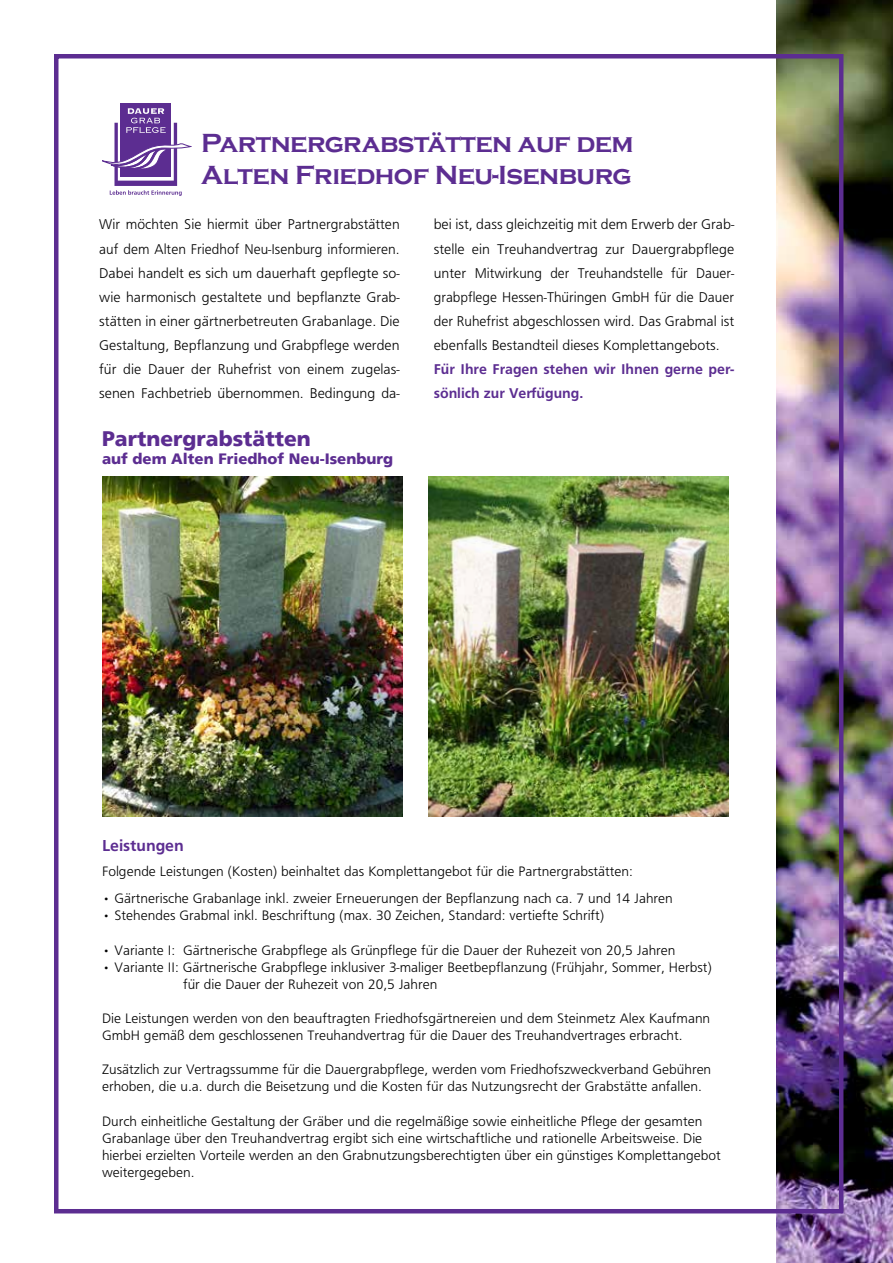
<style>
.page{position:relative;width:893px;height:1263px;background:#fff}
.page>*{position:absolute;margin:0;border:0;box-sizing:border-box;transform-origin:0 0}
.t1{font:700 27px/32.4px "Copperplate Gothic";letter-spacing:-.02em;color:#5c2d91}
.t2{font:900 21px "Frutiger LT";color:#5c2d91}
.t3{font:700 16.5px "Frutiger";color:#5c2d91}
.t4{font:900 15px "Frutiger LT";color:#5c2d91}
.t5{font:14.7px/24px "Frutiger";color:#000;text-align:justify}
.t6{font:700 14.7px/24px "Frutiger";color:#5c2d91}
.t7{font:14.25px/17.1px "Frutiger";color:#000}
</style>
<div class="page">
<img style="left:776px;top:0;width:117px;height:1263px">
<div style="left:54px;top:54px;width:789px;height:1159px;border:4px solid #5c2d91"></div>
<img style="left:102px;top:476px;width:301px;height:340px">
<div style="left:121px;top:103px;width:50px;height:73px;background:#5c2d91"></div>
<svg style="left:102px;top:108px;width:89px;height:88px"></svg>
<img style="left:428px;top:476px;width:301px;height:340px">
<h1 class="t1" style="left:201px;top:127px;width:434px">Partnergrabstätten auf dem<br>Alten Friedhof Neu-Isenburg</h1>
<p class="t5" style="left:99px;top:212px;width:302px">Wir möchten Sie hiermit über Partnergrabstätten auf dem Alten Friedhof Neu-Isenburg informieren.<br>Dabei handelt es sich um dauerhaft gepflegte so&shy;wie harmonisch gestaltete und bepflanzte Grab&shy;stätten in einer gärtnerbetreuten Grabanlage. Die Gestaltung, Bepflanzung und Grabpflege werden für die Dauer der Ruhefrist von einem zugelas&shy;senen Fachbetrieb übernommen. Bedingung da-</p>
<p class="t5" style="left:434px;top:212px;width:302px">bei ist, dass gleichzeitig mit dem Erwerb der Grab&shy;stelle ein Treuhandvertrag zur Dauergrabpflege unter Mitwirkung der Treuhandstelle für Dauer&shy;grabpflege Hessen-Thüringen GmbH für die Dauer der Ruhefrist abgeschlossen wird. Das Grabmal ist ebenfalls Bestandteil dieses Komplettangebots.</p>
<p class="t6" style="left:434px;top:356px;width:302px">Für Ihre Fragen stehen wir Ihnen gerne per&shy;sönlich zur Verfügung.</p>
<h2 class="t2" style="left:102px;top:426px;width:210px">Partnergrabstätten</h2>
<p class="t4" style="left:102px;top:450px;width:292px">auf dem Alten Friedhof Neu-Isenburg</p>
<p class="t3" style="left:102px;top:836px;width:83px">Leistungen</p>
<p class="t7" style="left:102px;top:862px;width:532px">Folgende Leistungen (Kosten) beinhaltet das Komplettangebot für die Partnergrabstätten:</p>
<p class="t7" style="left:102px;top:890px;width:572px">• Gärtnerische Grabanlage inkl. zweier Erneuerungen der Bepflanzung nach ca. 7 und 14 Jahren</p>
<p class="t7" style="left:102px;top:907px;width:504px">• Stehendes Grabmal inkl. Beschriftung (max. 30 Zeichen, Standard: vertiefte Schrift)</p>
<p class="t7" style="left:102px;top:941px;width:575px">• Variante I: Gärtnerische Grabpflege als Grünpflege für die Dauer der Ruhezeit von 20,5 Jahren</p>
<p class="t7" style="left:183px;top:958px;width:530px;text-indent:-81px">• Variante II: Gärtnerische Grabpflege inklusiver 3-maliger Beetbepflanzung (Frühjahr, Sommer, Herbst) für die Dauer der Ruhezeit von 20,5 Jahren</p>
<p class="t7" style="left:102px;top:1009px;width:610px">Die Leistungen werden von den beauftragten Friedhofsgärtnereien und dem Steinmetz Alex Kaufmann<br>GmbH gemäß dem geschlossenen Treuhandvertrag für die Dauer des Treuhandvertrages erbracht.</p>
<p class="t7" style="left:102px;top:1061px;width:611px">Zusätzlich zur Vertragssumme für die Dauergrabpflege, werden vom Friedhofszweckverband Gebühren erhoben, die u.a. durch die Beisetzung und die Kosten für das Nutzungsrecht der Grabstätte anfallen.</p>
<p class="t7" style="left:102px;top:1112px;width:620px">Durch einheitliche Gestaltung der Gräber und die regelmäßige sowie einheitliche Pflege der gesamten Grabanlage über den Treuhandvertrag ergibt sich eine wirtschaftliche und rationelle Arbeitsweise. Die hierbei erzielten Vorteile werden an den Grabnutzungsberechtigten über ein günstiges Komplettangebot weitergegeben.</p>
</div>
